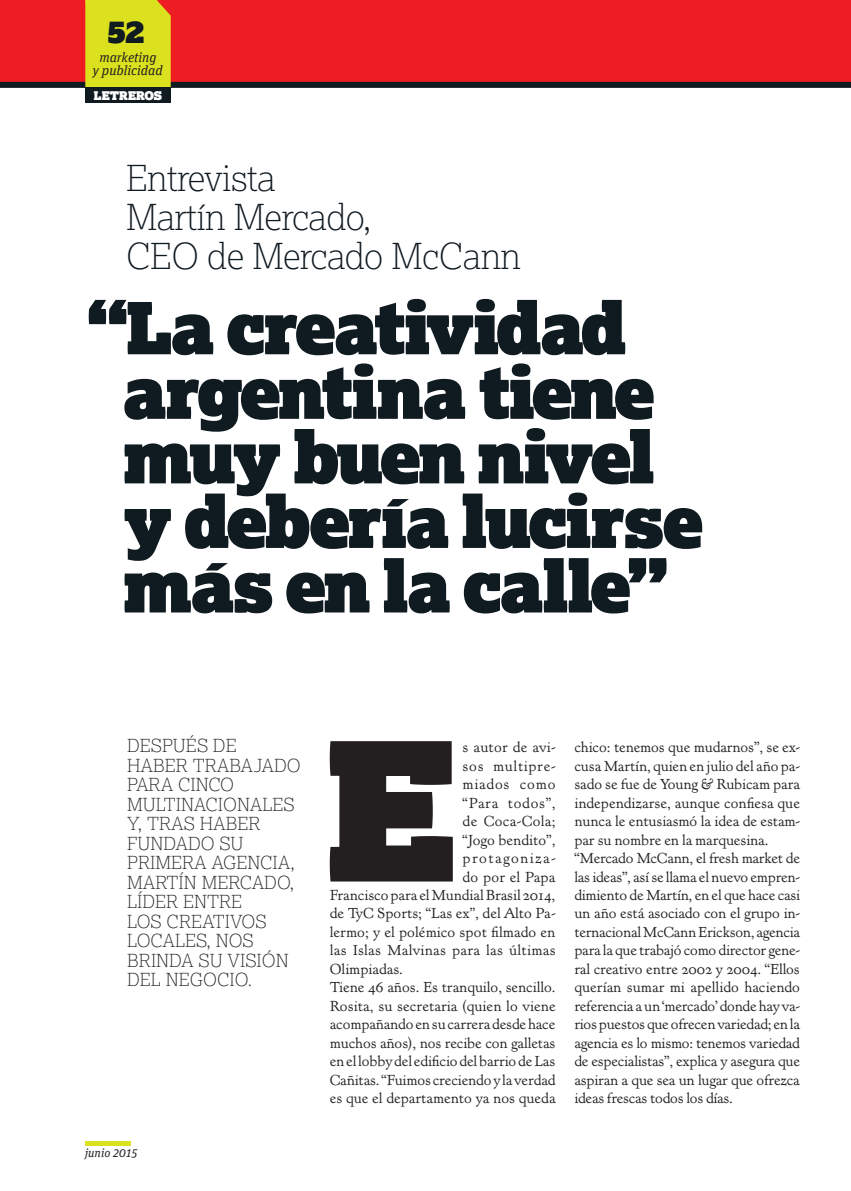
<style>
.page{position:relative;width:851px;height:1191px;background:#fff}
.page>*{position:absolute;margin:0;border:0;box-sizing:border-box;transform-origin:0 0}
.texto{font:192.45px "Lexia Typo Ad";color:#231f20}
.t1{font:71.7px "Lexia Typo Ad";letter-spacing:-.04em;color:#101a21}
.t2{font:71.7px "Lexia Typo Ad";letter-spacing:-.02em;color:#101a21}
.t3{font:100 35.85px "Lexia";letter-spacing:-.02em;color:#101a21}
.t4{font:30px "Lexia Typo Ad";color:#101a21}
.t5{font:100 18px/19.5px "Lexia";color:#231f20}
.texto-2{font:15.3px/18.5px "New Kennerley HTF Roman";letter-spacing:.005em;color:#231f20;text-align:justify}
.texto-3{font:15.3px "New Kennerley HTF Roman";letter-spacing:.025em;color:#231f20}
.texto-4{font:15.3px "New Kennerley HTF Roman";letter-spacing:.05em;color:#231f20}
.texto-5{font:15.3px "New Kennerley HTF Roman";letter-spacing:.03em;color:#231f20}
.texto-6{font:15.3px "New Kennerley HTF Roman";letter-spacing:.095em;color:#231f20}
.texto-7{font:15.3px "New Kennerley HTF Roman";letter-spacing:.055em;color:#231f20}
.t6{font:italic 13.5px "Unit Slab OT";color:#231f20}
.t7{font:italic 12px "Unit Slab OT";color:#231f20}
.t8{font:12px "Lexia Typo Ad";color:#fff}
</style>
<div class="page">
<div style="left:0;top:0;width:850px;height:85px;background:#ee1d23"></div>
<hr style="left:85px;top:1141px;width:46px;height:4px;background:#dbe11e">
<div style="left:0;top:82px;width:850px;height:6px;background:#101a21"></div>
<div style="left:85px;top:88px;width:86px;height:15px;background:#101a21"></div>
<div style="left:85px;top:0;width:86px;height:87px;background:#dbe11e"></div>
<p class="t4" style="left:108px;top:16px;width:38px">52</p>
<p class="t6" style="left:99px;top:49px;width:58px">marketing</p>
<p class="t6" style="left:93px;top:62px;width:71px">y publicidad</p>
<p class="t8" style="left:94px;top:89px;width:69px">LETREROS</p>
<p class="t3" style="left:126px;top:155px;width:151px">Entrevista</p>
<p class="t3" style="left:126px;top:194px;width:247px">Martín Mercado,</p>
<p class="t3" style="left:126px;top:234px;width:396px">CEO de Mercado McCann</p>
<p class="t2" style="left:87px;top:290px;width:541px">“La creatividad</p>
<p class="t1" style="left:123px;top:354px;width:533px">argentina tiene</p>
<p class="t1" style="left:123px;top:419px;width:533px">muy buen nivel</p>
<p class="t1" style="left:123px;top:483px;width:581px">y debería lucirse</p>
<p class="t2" style="left:123px;top:548px;width:546px">más en la calle”</p>
<p class="t5" style="left:127px;top:735px;width:175px">DESPUÉS DE<br>HABER TRABAJADO<br>PARA CINCO<br>MULTINACIONALES<br>Y, TRAS HABER<br>FUNDADO SU<br>PRIMERA AGENCIA,<br>MARTÍN MERCADO,<br>LÍDER ENTRE<br>LOS CREATIVOS<br>LOCALES, NOS<br>BRINDA SU VISIÓN<br>DEL NEGOCIO.</p>
<p class="t7" style="left:85px;top:1145px;width:54px">junio 2015</p>
<p class="texto" style="left:325px;top:709px;width:133px">E</p>
<p class="texto-2" style="left:462px;top:738px;width:94px">s autor de avi-</p>
<p class="texto-4" style="left:462px;top:757px;width:94px">sos multipre-</p>
<p class="texto-7" style="left:462px;top:775px;width:94px">miados como</p>
<p class="texto-4" style="left:462px;top:793px;width:94px">“Para todos”,</p>
<p class="texto-5" style="left:462px;top:812px;width:94px">de Coca-Cola;</p>
<p class="texto-2" style="left:462px;top:831px;width:94px">“Jogo bendito”,</p>
<p class="texto-6" style="left:462px;top:849px;width:94px">protagoniza-</p>
<p class="texto-2" style="left:462px;top:867px;width:94px">do por el Papa</p>
<p class="texto-2" style="left:330px;top:886px;width:227px">Francisco para el Mundial Brasil 2014,</p>
<p class="texto-2" style="left:330px;top:904px;width:227px">de TyC Sports; “Las ex”, del Alto Pa-</p>
<p class="texto-2" style="left:330px;top:923px;width:227px">lermo; y el polémico spot filmado en</p>
<p class="texto-3" style="left:330px;top:941px;width:227px">las Islas Malvinas para las últimas</p>
<p class="texto-2" style="left:330px;top:960px;width:75px">Olimpiadas.</p>
<p class="texto-2" style="left:330px;top:978px;width:227px">Tiene 46 años. Es tranquilo, sencillo.<br>Rosita, su secretaria (quien lo viene acompañando en su carrera desde hace muchos años), nos recibe con galletas en el lobby del edificio del barrio de Las Cañitas. “Fuimos creciendo y la verdad es que el departamento ya nos queda</p>
<p class="texto-2" style="left:574px;top:738px;width:227px">chico: tenemos que mudarnos”, se ex&shy;cusa Martín, quien en julio del año pa&shy;sado se fue de Young &amp; Rubicam para independizarse, aunque confiesa que nunca le entusiasmó la idea de estam&shy;par su nombre en la marquesina.</p>
<p class="texto-2" style="left:574px;top:849px;width:227px">“Mercado McCann, el fresh market de las ideas”, así se llama el nuevo empren&shy;dimiento de Martín, en el que hace casi un año está asociado con el grupo in&shy;ternacional McCann Erickson, agencia para la que trabajó como director gene&shy;ral creativo entre 2002 y 2004. “Ellos querían sumar mi apellido haciendo referencia a un ‘mercado’ donde hay va&shy;rios puestos que ofrecen variedad; en la agencia es lo mismo: tenemos variedad de especialistas”, explica y asegura que aspiran a que sea un lugar que ofrezca ideas frescas todos los días.</p>
</div>
